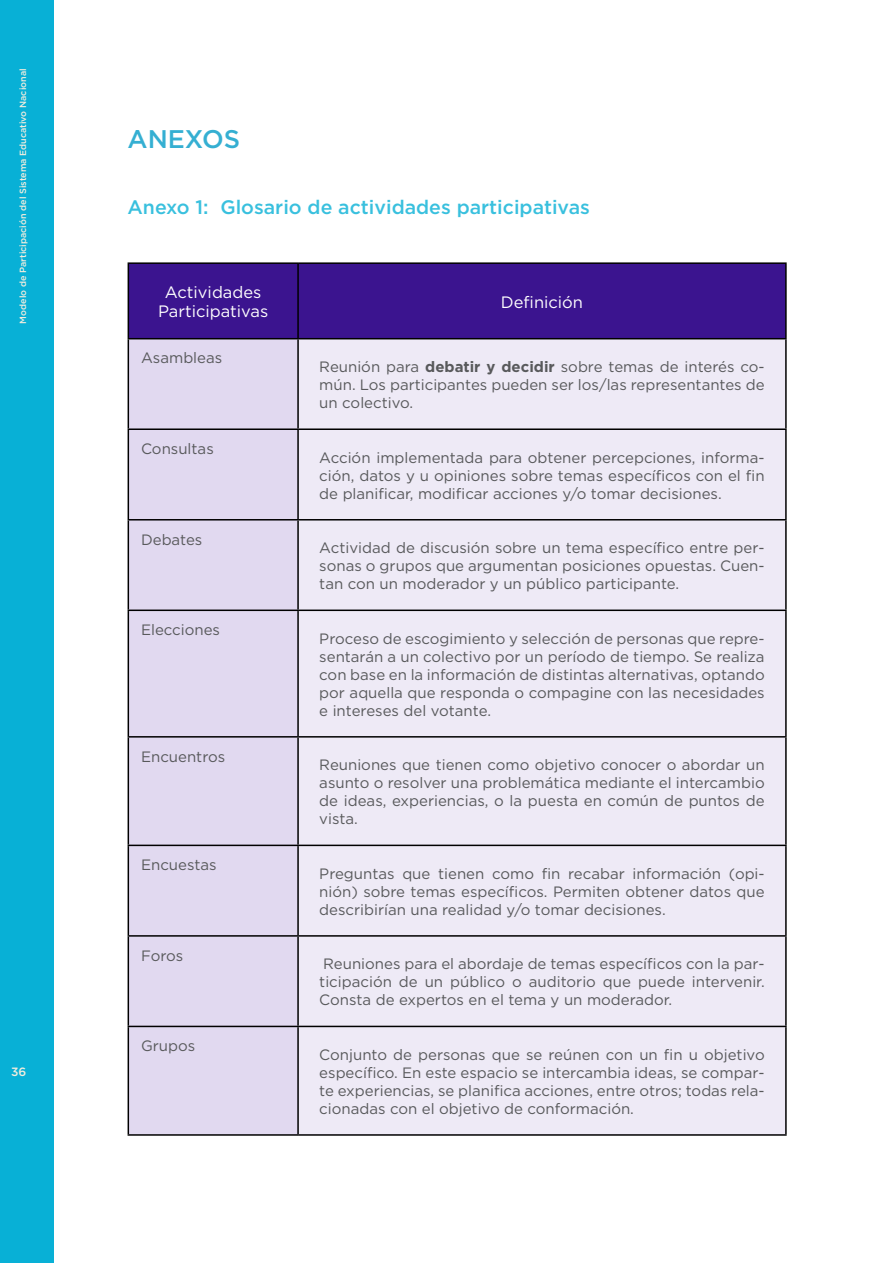
<style>
.page{position:relative;width:893px;height:1263px;background:#fff}
.page>*{position:absolute;margin:0;border:0;box-sizing:border-box;transform-origin:0 0}
.t1{font:500 25.5px "Gotham";color:#35afd2}
.t2{font:500 19.5px "Gotham";color:#39c0de}
.t3{font:16.5px/19.8px "Gotham";color:#fff;text-align:center}
.t4{font:15px/18px "Gotham";color:#58595b;text-align:justify}
.t5{font:500 12px "Gotham";color:#f2edde}
.t6{font:500 9px "Gotham";color:#f2edde}
.s1{font-weight:700}
</style>
<div class="page">
<div style="left:0;top:0;width:53px;height:1263px;background:#08b0d6"></div>
<div style="left:129px;top:264px;width:656px;height:74px;background:#3b148f"></div>
<div style="left:129px;top:339px;width:168px;height:795px;background:#e1d9f0"></div>
<div style="left:299px;top:339px;width:486px;height:795px;background:#eeeaf6"></div>
<hr style="left:128px;top:262px;width:170px;height:2px;background:#000">
<hr style="left:128px;top:264px;width:1px;height:74px;background:#000">
<hr style="left:298px;top:262px;width:489px;height:2px;background:#000">
<hr style="left:297px;top:264px;width:2px;height:74px;background:#000">
<hr style="left:785px;top:264px;width:2px;height:74px;background:#000">
<hr style="left:128px;top:338px;width:170px;height:1px;background:#000">
<hr style="left:128px;top:339px;width:1px;height:89px;background:#000">
<hr style="left:298px;top:338px;width:489px;height:1px;background:#000">
<hr style="left:297px;top:339px;width:2px;height:89px;background:#000">
<hr style="left:785px;top:339px;width:2px;height:89px;background:#000">
<hr style="left:128px;top:428px;width:170px;height:2px;background:#000">
<hr style="left:128px;top:430px;width:1px;height:89px;background:#000">
<hr style="left:298px;top:428px;width:489px;height:2px;background:#000">
<hr style="left:297px;top:430px;width:2px;height:89px;background:#000">
<hr style="left:785px;top:430px;width:2px;height:89px;background:#000">
<hr style="left:128px;top:519px;width:170px;height:1px;background:#000">
<hr style="left:128px;top:520px;width:1px;height:89px;background:#000">
<hr style="left:298px;top:519px;width:489px;height:1px;background:#000">
<hr style="left:297px;top:520px;width:2px;height:89px;background:#000">
<hr style="left:785px;top:520px;width:2px;height:89px;background:#000">
<hr style="left:128px;top:609px;width:170px;height:2px;background:#000">
<hr style="left:128px;top:611px;width:1px;height:125px;background:#000">
<hr style="left:298px;top:609px;width:489px;height:2px;background:#000">
<hr style="left:297px;top:611px;width:2px;height:125px;background:#000">
<hr style="left:785px;top:611px;width:2px;height:125px;background:#000">
<hr style="left:128px;top:736px;width:170px;height:1px;background:#000">
<hr style="left:128px;top:737px;width:1px;height:108px;background:#000">
<hr style="left:298px;top:736px;width:489px;height:1px;background:#000">
<hr style="left:297px;top:737px;width:2px;height:108px;background:#000">
<hr style="left:785px;top:737px;width:2px;height:108px;background:#000">
<hr style="left:128px;top:845px;width:170px;height:1px;background:#000">
<hr style="left:128px;top:846px;width:1px;height:89px;background:#000">
<hr style="left:298px;top:845px;width:489px;height:1px;background:#000">
<hr style="left:297px;top:846px;width:2px;height:89px;background:#000">
<hr style="left:785px;top:846px;width:2px;height:89px;background:#000">
<hr style="left:128px;top:935px;width:170px;height:2px;background:#000">
<hr style="left:128px;top:937px;width:1px;height:89px;background:#000">
<hr style="left:298px;top:935px;width:489px;height:2px;background:#000">
<hr style="left:297px;top:937px;width:2px;height:89px;background:#000">
<hr style="left:785px;top:937px;width:2px;height:89px;background:#000">
<hr style="left:128px;top:1026px;width:170px;height:1px;background:#000">
<hr style="left:128px;top:1027px;width:1px;height:107px;background:#000">
<hr style="left:298px;top:1026px;width:489px;height:1px;background:#000">
<hr style="left:297px;top:1027px;width:2px;height:107px;background:#000">
<hr style="left:785px;top:1027px;width:2px;height:107px;background:#000">
<hr style="left:128px;top:1134px;width:170px;height:2px;background:#000">
<hr style="left:298px;top:1134px;width:489px;height:2px;background:#000">
<p class="t6" style="left:17px;top:324px;width:257px;rotate:-90deg">Modelo de Participación del Sistema Educativo Nacional</p>
<p class="t5" style="left:11px;top:1063px;width:17px">36</p>
<h1 class="t1" style="left:128px;top:122px;width:114px">ANEXOS</h1>
<h2 class="t2" style="left:128px;top:194px;width:464px">Anexo 1: Glosario de actividades participativas</h2>
<p class="t3" style="left:158px;top:282px;width:112px">Actividades<br>Participativas</p>
<p class="t3" style="left:501px;top:291px;width:84px">Definición</p>
<p class="t4" style="left:141px;top:349px;width:83px">Asambleas</p>
<p class="t4" style="left:319px;top:357px;width:447px">Reunión para <span class="s1">debatir y decidir</span> sobre temas de interés co&shy;mún. Los participantes pueden ser los/las representantes de un colectivo.</p>
<p class="t4" style="left:141px;top:439px;width:74px">Consultas</p>
<p class="t4" style="left:319px;top:448px;width:447px">Acción implementada para obtener percepciones, informa&shy;ción, datos y u opiniones sobre temas específicos con el fin de planificar, modificar acciones y/o tomar decisiones.</p>
<p class="t4" style="left:141px;top:530px;width:63px">Debates</p>
<p class="t4" style="left:319px;top:538px;width:447px">Actividad de discusión sobre un tema específico entre per&shy;sonas o grupos que argumentan posiciones opuestas. Cuen&shy;tan con un moderador y un público participante.</p>
<p class="t4" style="left:141px;top:620px;width:81px">Elecciones</p>
<p class="t4" style="left:319px;top:629px;width:447px">Proceso de escogimiento y selección de personas que repre&shy;sentarán a un colectivo por un período de tiempo. Se realiza con base en la información de distintas alternativas, optando por aquella que responda o compagine con las necesidades e intereses del votante.</p>
<p class="t4" style="left:141px;top:747px;width:86px">Encuentros</p>
<p class="t4" style="left:319px;top:755px;width:447px">Reuniones que tienen como objetivo conocer o abordar un asunto o resolver una problemática mediante el intercambio de ideas, experiencias, o la puesta en común de puntos de vista.</p>
<p class="t4" style="left:141px;top:855px;width:77px">Encuestas</p>
<p class="t4" style="left:319px;top:864px;width:447px">Preguntas que tienen como fin recabar información (opi&shy;nión) sobre temas específicos. Permiten obtener datos que describirían una realidad y/o tomar decisiones.</p>
<p class="t4" style="left:141px;top:946px;width:44px">Foros</p>
<p class="t4" style="left:319px;top:954px;width:447px">Reuniones para el abordaje de temas específicos con la par&shy;ticipación de un público o auditorio que puede intervenir.<br>Consta de expertos en el tema y un moderador.</p>
<p class="t4" style="left:141px;top:1036px;width:56px">Grupos</p>
<p class="t4" style="left:319px;top:1045px;width:447px">Conjunto de personas que se reúnen con un fin u objetivo específico. En este espacio se intercambia ideas, se compar&shy;te experiencias, se planifica acciones, entre otros; todas rela&shy;cionadas con el objetivo de conformación.</p>
</div>
